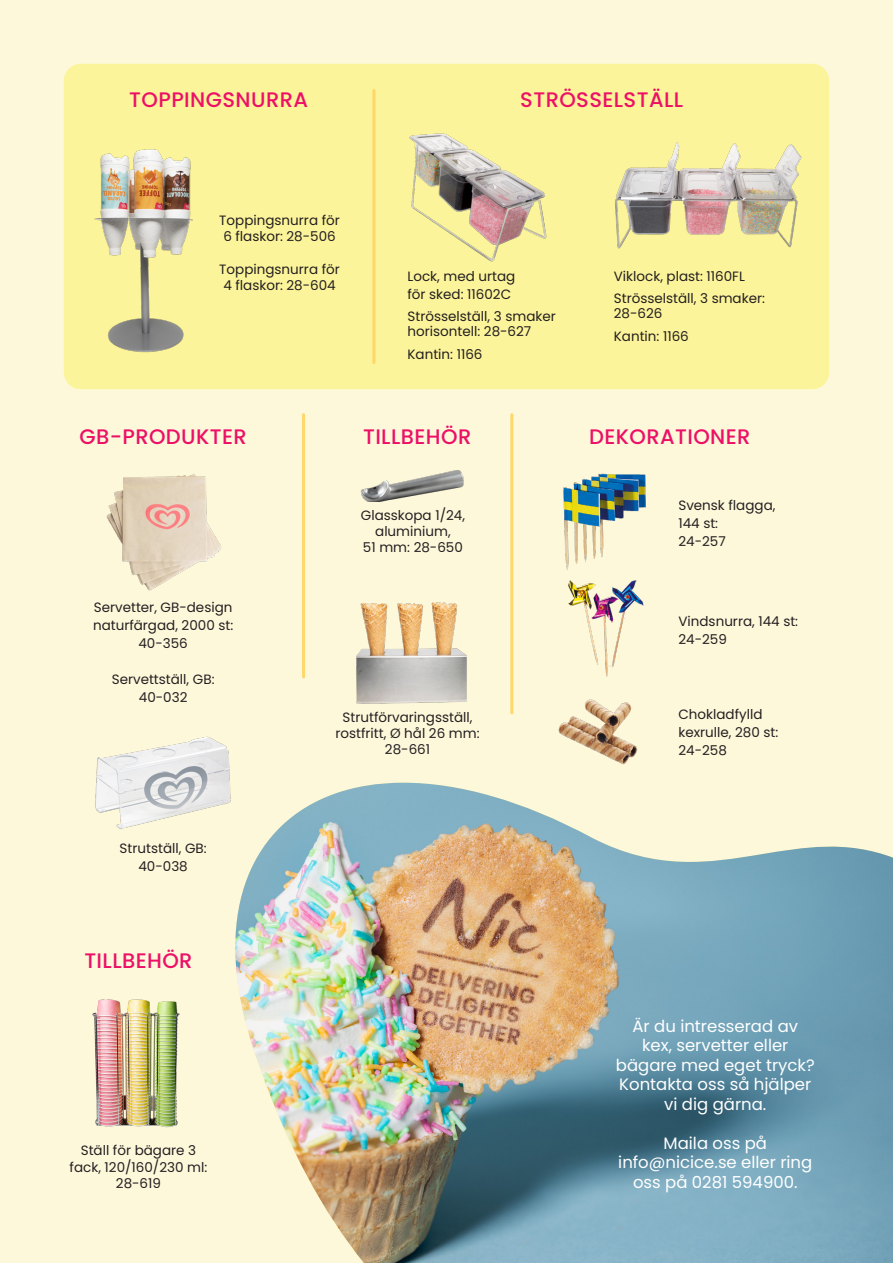
<style>
.page{position:relative;width:893px;height:1263px;background:#fef8db}
.page>*{position:absolute;margin:0;border:0;box-sizing:border-box;transform-origin:0 0}
.Semibold_mellanrubrik_versal{font:500 21px "Poppins";letter-spacing:.02em;color:#ec1067}
.Brödtext_svart{font:16.5px/19.5px "Poppins";color:#fff;text-align:center}
.Liten_artikel_text_-_svart_vänster{font:13.5px/18px "Poppins";color:#231f20}
.Liten_artikel_text_-_svart_centrerad{font:13.5px/16.2px "Poppins";color:#231f20;text-align:center}
</style>
<div class="page">
<div style="left:64px;top:64px;width:765px;height:325px;background:#fcf49a;border-radius:17px"></div>
<img style="left:563px;top:473px;width:83px;height:97px">
<img style="left:568px;top:580px;width:75px;height:97px">
<img style="left:360px;top:470px;width:104px;height:32px">
<img style="left:409px;top:133px;width:138px;height:128px">
<img style="left:614px;top:142px;width:188px;height:107px">
<img style="left:558px;top:699px;width:74px;height:42px">
<hr style="left:372px;top:90px;width:3px;height:273px;background:#fed669">
<hr style="left:510px;top:415px;width:3px;height:298px;background:#fed669">
<hr style="left:302px;top:415px;width:3px;height:262px;background:#fed669">
<img style="left:94px;top:149px;width:99px;height:204px">
<img style="left:92px;top:999px;width:88px;height:129px">
<img style="left:356px;top:602px;width:111px;height:102px">
<img style="left:106px;top:474px;width:116px;height:117px">
<img style="left:235px;top:783px;width:658px;height:480px">
<img style="left:95px;top:736px;width:141px;height:96px">
<p class="Semibold_mellanrubrik_versal" style="left:129px;top:88px;width:180px">TOPPINGSNURRA</p>
<p class="Liten_artikel_text_-_svart_centrerad" style="left:219px;top:212px;width:122px;text-align:left">Toppingsnurra för<br>6 flaskor: 28-506</p>
<p class="Liten_artikel_text_-_svart_centrerad" style="left:219px;top:261px;width:122px">Toppingsnurra för<br>4 flaskor: 28-604</p>
<p class="Semibold_mellanrubrik_versal" style="left:520px;top:88px;width:164px">STRÖSSELSTÄLL</p>
<p class="Liten_artikel_text_-_svart_vänster" style="left:408px;top:267px;width:109px">Lock, med urtag för sked: 11602C</p>
<p class="Liten_artikel_text_-_svart_vänster" style="left:408px;top:309px;width:150px;line-height:15px">Strösselställ, 3 smaker horisontell: 28-627</p>
<p class="Liten_artikel_text_-_svart_vänster" style="left:408px;top:345px;width:76px">Kantin: 1166</p>
<p class="Liten_artikel_text_-_svart_vänster" style="left:614px;top:267px;width:133px">Viklock, plast: 1160FL</p>
<p class="Liten_artikel_text_-_svart_vänster" style="left:614px;top:291px;width:153px;line-height:15px">Strösselställ, 3 smaker:<br>28-626</p>
<p class="Liten_artikel_text_-_svart_vänster" style="left:614px;top:327px;width:76px">Kantin: 1166</p>
<p class="Semibold_mellanrubrik_versal" style="left:363px;top:424px;width:110px">TILLBEHÖR</p>
<p class="Semibold_mellanrubrik_versal" style="left:79px;top:424px;width:169px">GB-PRODUKTER</p>
<p class="Semibold_mellanrubrik_versal" style="left:589px;top:424px;width:163px">DEKORATIONER</p>
<p class="Liten_artikel_text_-_svart_vänster" style="left:93px;top:598px;width:142px;text-align:center">Servetter, GB-design naturfärgad, 2000 st:<br>40-356</p>
<p class="Liten_artikel_text_-_svart_vänster" style="left:112px;top:670px;width:104px">Servettställ, GB:</p>
<p class="Liten_artikel_text_-_svart_vänster" style="left:139px;top:688px;width:50px">40-032</p>
<p class="Liten_artikel_text_-_svart_vänster" style="left:120px;top:839px;width:89px">Strutställ, GB:</p>
<p class="Liten_artikel_text_-_svart_vänster" style="left:138px;top:857px;width:51px">40-038</p>
<p class="Semibold_mellanrubrik_versal" style="left:84px;top:948px;width:110px">TILLBEHÖR</p>
<p class="Liten_artikel_text_-_svart_centrerad" style="left:70px;top:1142px;width:139px">Ställ för bägare 3 fack, 120/160/230 ml:<br>28-619</p>
<p class="Liten_artikel_text_-_svart_centrerad" style="left:361px;top:507px;width:106px">Glasskopa 1/24, aluminium,<br>51 mm: 28-650</p>
<p class="Liten_artikel_text_-_svart_centrerad" style="left:335px;top:709px;width:146px">Strutförvaringsställ, rostfritt, Ø hål 26 mm:</p>
<p class="Liten_artikel_text_-_svart_centrerad" style="left:385px;top:742px;width:47px">28-661</p>
<p class="Liten_artikel_text_-_svart_vänster" style="left:678px;top:497px;width:99px">Svensk flagga,<br>144 st:</p>
<p class="Liten_artikel_text_-_svart_vänster" style="left:678px;top:533px;width:49px">24-257</p>
<p class="Liten_artikel_text_-_svart_vänster" style="left:678px;top:613px;width:121px">Vindsnurra, 144 st:</p>
<p class="Liten_artikel_text_-_svart_vänster" style="left:678px;top:631px;width:50px">24-259</p>
<p class="Liten_artikel_text_-_svart_vänster" style="left:678px;top:705px;width:86px">Chokladfylld</p>
<p class="Liten_artikel_text_-_svart_vänster" style="left:678px;top:723px;width:101px">kexrulle, 280 st:</p>
<p class="Liten_artikel_text_-_svart_vänster" style="left:678px;top:741px;width:50px">24-258</p>
<p class="Brödtext_svart" style="left:616px;top:1016px;width:200px">Är du intresserad av kex, servetter eller bägare med eget tryck?<br>Kontakta oss så hjälper vi dig gärna.</p>
<p class="Brödtext_svart" style="left:618px;top:1133px;width:196px">Maila oss på info@nicice.se eller ring oss på 0281 594900.</p>
</div>
